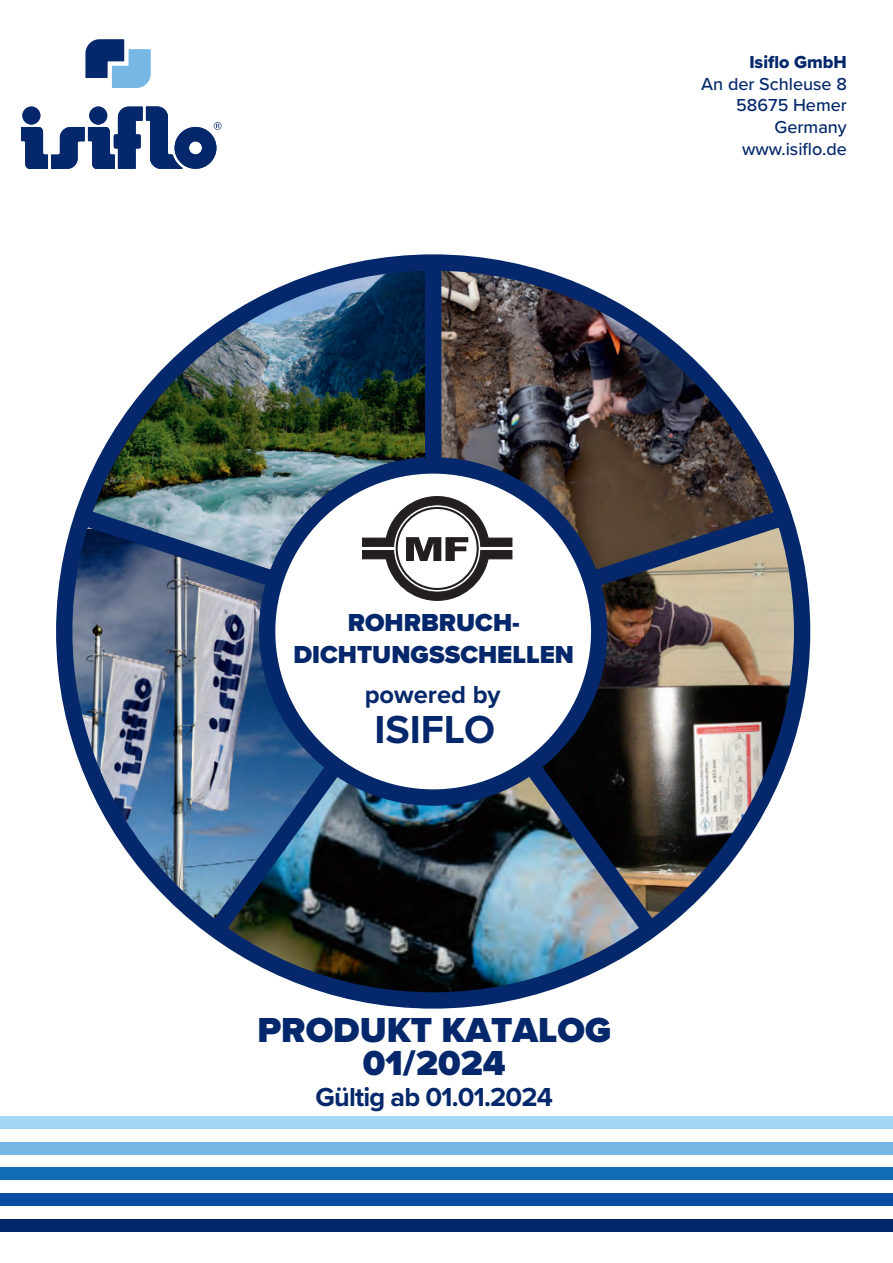
<style>
.page{position:relative;width:893px;height:1263px;background:#fff}
.page>*{position:absolute;margin:0;border:0;box-sizing:border-box;transform-origin:0 0}
.t1{font:700 40.5px "Lnktxc Proxima Nova";color:#04286b}
.t2{font:900 36px/33.2px "Proxima Nova";color:#04286b;text-align:center}
.t3{font:700 27px "Lnktxc Proxima Nova";letter-spacing:-.03em;color:#04286b}
.t4{font:900 25.5px "Vfntpl Proxima Nova";color:#04286b}
.t5{font:700 25.5px "Lnktxc Proxima Nova";color:#04286b}
.t6{font:500 18px "Gtqsqx Proxima Nova";color:#04286b}
.t7{font:18px "Wbwygd Proxima Nova Extrabld";color:#04286b}
.s1{font-family:"Vfntpl Proxima Nova"}
</style>
<div class="page">
<div style="left:0;top:1116px;width:893px;height:13px;background:#a3d8f4"></div>
<div style="left:0;top:1142px;width:893px;height:13px;background:#76b7e5"></div>
<div style="left:0;top:1167px;width:893px;height:13px;background:#126db7"></div>
<div style="left:0;top:1193px;width:893px;height:13px;background:#0d4da1"></div>
<div style="left:0;top:1219px;width:893px;height:12px;background:#04286b"></div>
<img style="left:56px;top:254px;width:755px;height:755px">
<svg style="left:85px;top:39px;width:66px;height:49px"></svg>
<svg style="left:21px;top:106px;width:201px;height:63px"></svg>
<svg style="left:362px;top:496px;width:150px;height:104px"></svg>
<p class="t7" style="left:749px;top:49px;width:99px">Isiflo GmbH</p>
<p class="t6" style="left:701px;top:70px;width:147px">An der Schleuse 8</p>
<p class="t6" style="left:736px;top:92px;width:112px">58675 Hemer</p>
<p class="t6" style="left:774px;top:114px;width:74px">Germany</p>
<p class="t6" style="left:742px;top:135px;width:106px">www.isiflo.de</p>
<p class="t4" style="left:348px;top:604px;width:173px">ROHRBRUCH-</p>
<p class="t4" style="left:294px;top:635px;width:282px">DICHTUNGSSCHELLEN</p>
<p class="t5" style="left:365px;top:675px;width:138px">powered by</p>
<p class="t1" style="left:374px;top:699px;width:122px">ISIFLO</p>
<p class="t2" style="left:257px;top:1013px;width:355px"><span class="s1">PR</span>ODUKT KATALOG<br><span class="s1">01/2024</span></p>
<p class="t3" style="left:316px;top:1076px;width:239px">Gültig ab 01.01.2024</p>
</div>
